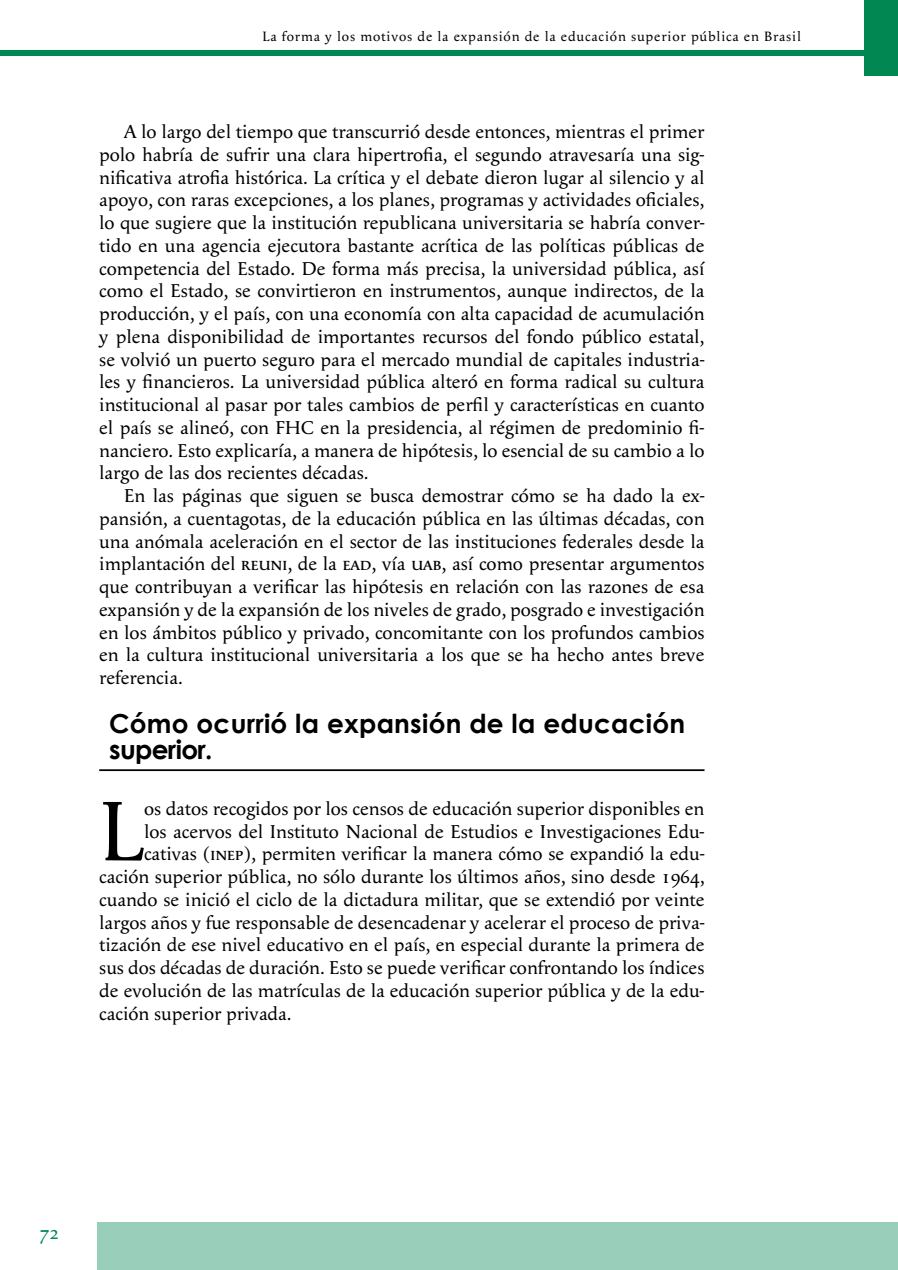
<style>
.page{position:relative;width:898px;height:1270px;background:#fff}
.page>*{position:absolute;margin:0;border:0;box-sizing:border-box;transform-origin:0 0}
.t1{font:87.5px "Apolline";color:#000}
.t2{font:700 26.25px/26.2px "Century Gothic";letter-spacing:.01em;color:#000}
.t3{font:19.25px/22.8px "Apolline";color:#000;text-align:justify}
.t4{font:19.25px "Apolline";color:#008752}
.t5{font:14px "Apolline";letter-spacing:.06em;color:#000}
.s1{font-family:"Apolline Regular SC"}
</style>
<div class="page">
<div style="left:864px;top:0;width:34px;height:75px;background:#008752"></div>
<hr style="left:99px;top:769px;width:605px;height:2px;background:#000">
<div style="left:97px;top:1222px;width:801px;height:48px;background:#99cfba"></div>
<div style="left:0;top:51px;width:866px;height:5px;background:#008752"></div>
<p class="t5" style="left:263px;top:28px;width:540px">La forma y los motivos de la expansión de la educación superior pública en Brasil</p>
<p class="t3" style="left:99px;top:120px;width:607px;text-indent:25px">A lo largo del tiempo que transcurrió desde entonces, mientras el primer polo habría de sufrir una clara hipertrofia, el segundo atravesaría una sig&shy;nificativa atrofia histórica. La crítica y el debate dieron lugar al silencio y al apoyo, con raras excepciones, a los planes, programas y actividades oficiales, lo que sugiere que la institución republicana universitaria se habría conver&shy;tido en una agencia ejecutora bastante acrítica de las políticas públicas de competencia del Estado. De forma más precisa, la universidad pública, así como el Estado, se convirtieron en instrumentos, aunque indirectos, de la producción, y el país, con una economía con alta capacidad de acumulación y plena disponibilidad de importantes recursos del fondo público estatal, se volvió un puerto seguro para el mercado mundial de capitales industria&shy;les y financieros. La universidad pública alteró en forma radical su cultura institucional al pasar por tales cambios de perfil y características en cuanto el país se alineó, con <span class="s1">FHC</span> en la presidencia, al régimen de predominio fi&shy;nanciero. Esto explicaría, a manera de hipótesis, lo esencial de su cambio a lo largo de las dos recientes décadas.</p>
<p class="t3" style="left:99px;top:484px;width:607px;text-indent:25px">En las páginas que siguen se busca demostrar cómo se ha dado la ex&shy;pansión, a cuentagotas, de la educación pública en las últimas décadas, con una anómala aceleración en el sector de las instituciones federales desde la implantación del <span class="s1">reuni</span>, de la <span class="s1">ead</span>, vía <span class="s1">uab</span>, así como presentar argumentos que contribuyan a verificar las hipótesis en relación con las razones de esa expansión y de la expansión de los niveles de grado, posgrado e investigación en los ámbitos público y privado, concomitante con los profundos cambios en la cultura institucional universitaria a los que se ha hecho antes breve referencia.</p>
<h2 class="t2" style="left:109px;top:710px;width:577px">Cómo ocurrió la expansión de la educación superior.</h2>
<h1 class="t1" style="left:99px;top:780px;width:46px">L</h1>
<p class="t3" style="left:144px;top:797px;width:562px">os datos recogidos por los censos de educación superior disponibles en</p>
<p class="t3" style="left:144px;top:820px;width:562px">los acervos del Instituto Nacional de Estudios e Investigaciones Edu-</p>
<p class="t3" style="left:144px;top:843px;width:562px">cativas (<span class="s1">inep</span>), permiten verificar la manera cómo se expandió la edu-</p>
<p class="t3" style="left:99px;top:865px;width:607px">cación superior pública, no sólo durante los últimos años, sino desde 1964,</p>
<p class="t3" style="left:99px;top:888px;width:607px">cuando se inició el ciclo de la dictadura militar, que se extendió por veinte</p>
<p class="t3" style="left:99px;top:911px;width:607px">largos años y fue responsable de desencadenar y acelerar el proceso de priva-</p>
<p class="t3" style="left:99px;top:934px;width:607px">tización de ese nivel educativo en el país, en especial durante la primera de</p>
<p class="t3" style="left:99px;top:956px;width:607px">sus dos décadas de duración. Esto se puede verificar confrontando los índices</p>
<p class="t3" style="left:99px;top:979px;width:607px">de evolución de las matrículas de la educación superior pública y de la edu-</p>
<p class="t3" style="left:99px;top:1002px;width:194px">cación superior privada.</p>
<p class="t4" style="left:40px;top:1221px;width:21px">72</p>
</div>
